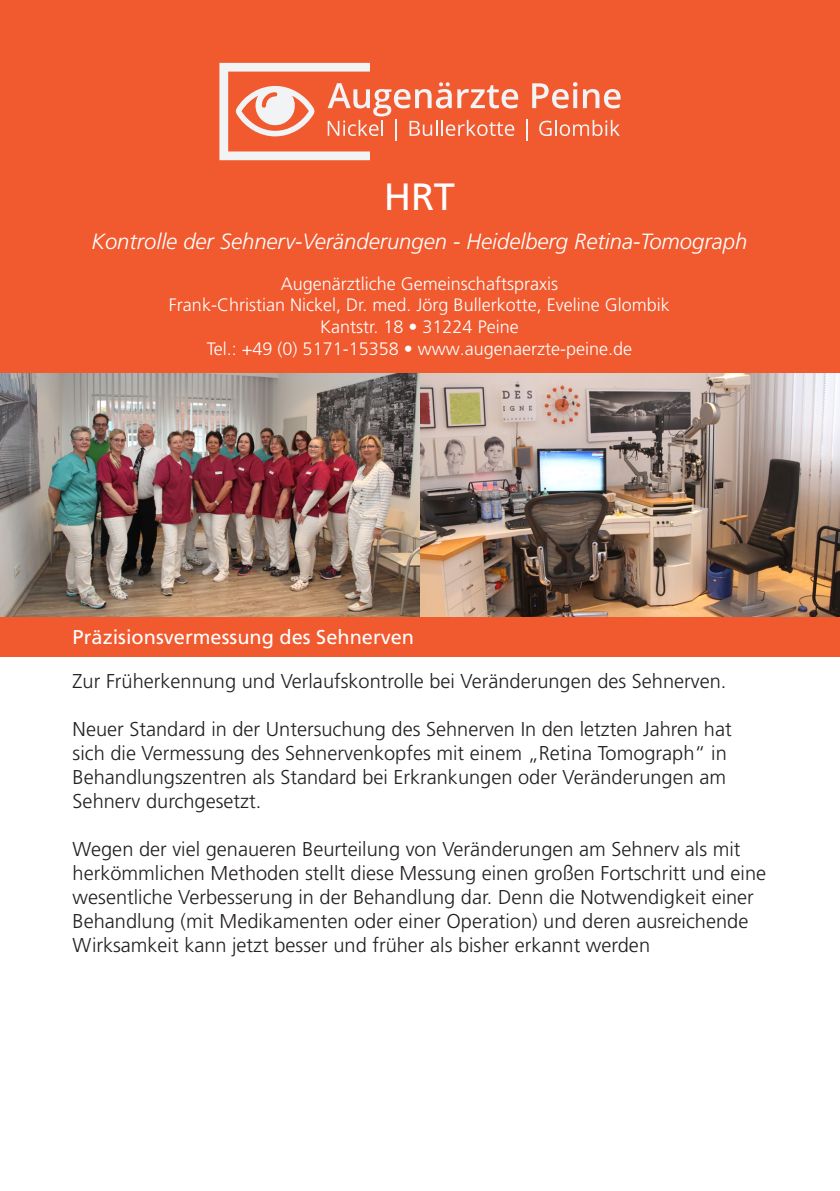
<style>
.page{position:relative;width:840px;height:1191px;background:#fff}
.page>*{position:absolute;margin:0;border:0;box-sizing:border-box;transform-origin:0 0}
.t1{font:38px "Frutiger LT Pro";color:#fff}
.t2{font:italic 300 22px "Frutiger LT Pro";color:#fff}
.t3{font:300 20px/24px "Frutiger LT Pro";color:#231f20}
.t4{font:20px "Frutiger LT Pro";color:#fff}
.t5{font:300 18px/21.6px "Frutiger LT Pro";color:#fff;text-align:center}
</style>
<div class="page">
<div style="left:0;top:0;width:839px;height:374px;background:#f1592f"></div>
<div style="left:0;top:616px;width:839px;height:40px;background:#f1592f"></div>
<svg style="left:532px;top:82px;width:88px;height:26px"></svg>
<svg style="left:219px;top:63px;width:299px;height:97px"></svg>
<hr style="left:525px;top:120px;width:2px;height:21px;background:#f2f3f4">
<svg style="left:539px;top:120px;width:80px;height:16px"></svg>
<img style="left:0;top:374px;width:839px;height:242px">
<h1 class="t1" style="left:383px;top:175px;width:73px">HRT</h1>
<p class="t2" style="left:91px;top:228px;width:656px">Kontrolle der Sehnerv-Veränderungen - Heidelberg Retina-Tomograph</p>
<p class="t5" style="left:169px;top:273px;width:502px">Augenärztliche Gemeinschaftspraxis<br>Frank-Christian Nickel, Dr. med. Jörg Bullerkotte, Eveline Glombik Kantstr. 18 • 31224 Peine<br>Tel.: +49 (0) 5171-15358 • www.augenaerzte-peine.de</p>
<p class="t4" style="left:73px;top:625px;width:343px">Präzisionsvermessung des Sehnerven</p>
<p class="t3" style="left:73px;top:669px;width:655px">Zur Früherkennung und Verlaufskontrolle bei Veränderungen des Sehnerven.</p>
<p class="t3" style="left:73px;top:717px;width:660px">Neuer Standard in der Untersuchung des Sehnerven In den letzten Jahren hat sich die Vermessung des Sehnervenkopfes mit einem „Retina Tomograph“ in Behandlungszentren als Standard bei Erkrankungen oder Veränderungen am Sehnerv durchgesetzt.</p>
<p class="t3" style="left:73px;top:837px;width:694px">Wegen der viel genaueren Beurteilung von Veränderungen am Sehnerv als mit herkömmlichen Methoden stellt diese Messung einen großen Fortschritt und eine wesentliche Verbesserung in der Behandlung dar. Denn die Notwendigkeit einer Behandlung (mit Medikamenten oder einer Operation) und deren ausreichende Wirksamkeit kann jetzt besser und früher als bisher erkannt werden</p>
</div>
